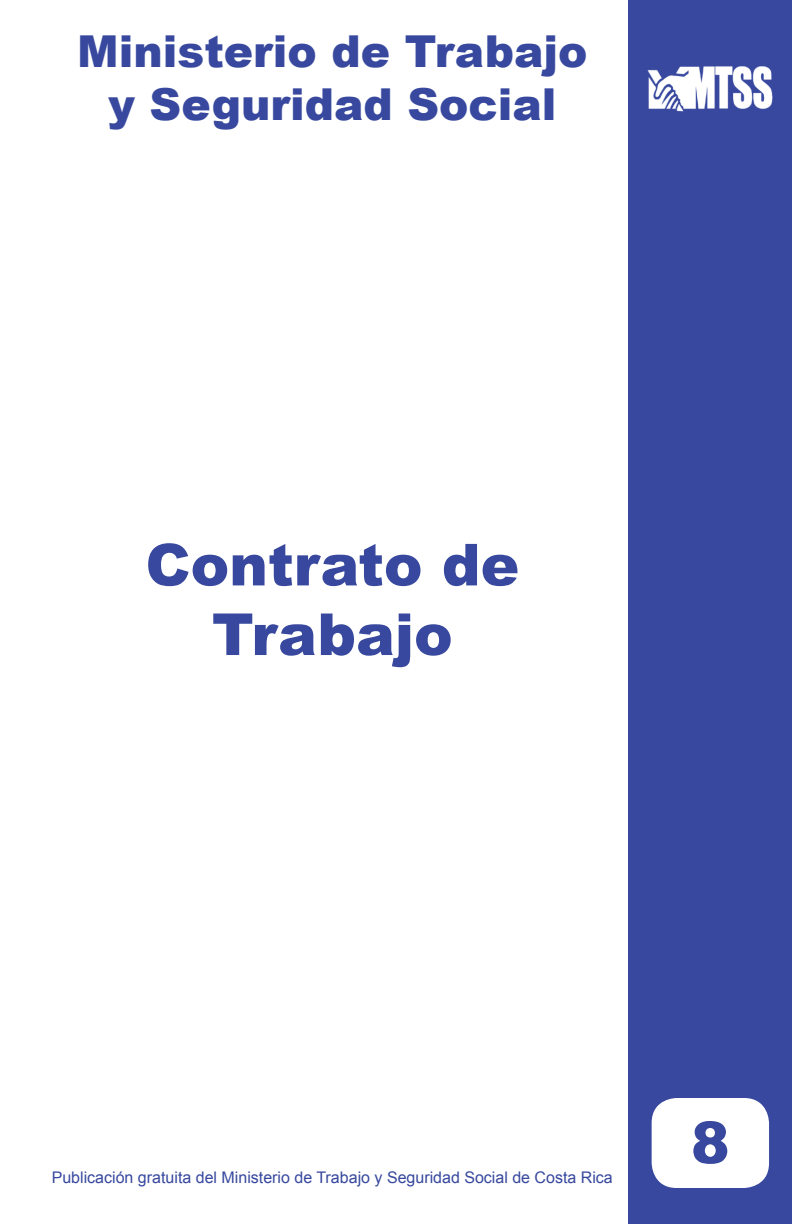
<style>
.page{position:relative;width:792px;height:1224px;background:#fff}
.page>*{position:absolute;margin:0;border:0;box-sizing:border-box;transform-origin:0 0}
.t1{font:900 58px/69.6px "Arial";color:#37489e;text-align:center}
.t2{font:900 44px/52.8px "Arial";color:#37489e;text-align:center}
.t3{font:16px "Arial";color:#37489e}
</style>
<div class="page">
<div style="left:629px;top:0;width:163px;height:1224px;background:#37489e"></div>
<img style="left:647px;top:66px;width:126px;height:46px">
<div style="left:653px;top:1099px;width:115px;height:88px;background:#fff;border-radius:24px"></div>
<div style="left:652px;top:1098px;width:117px;height:90px;border:2px solid #fff;border-radius:24px"></div>
<h2 class="t2" style="left:77px;top:24px;width:512px">Ministerio de Trabajo y Seguridad Social</h2>
<h1 class="t1" style="left:145px;top:528px;width:375px">Contrato de<br>Trabajo</h1>
<p class="t3" style="left:52px;top:1167px;width:563px">Publicación gratuita del Ministerio de Trabajo y Seguridad Social de Costa Rica</p>
<h1 class="t1" style="left:691px;top:1106px;width:40px">8</h1>
</div>
